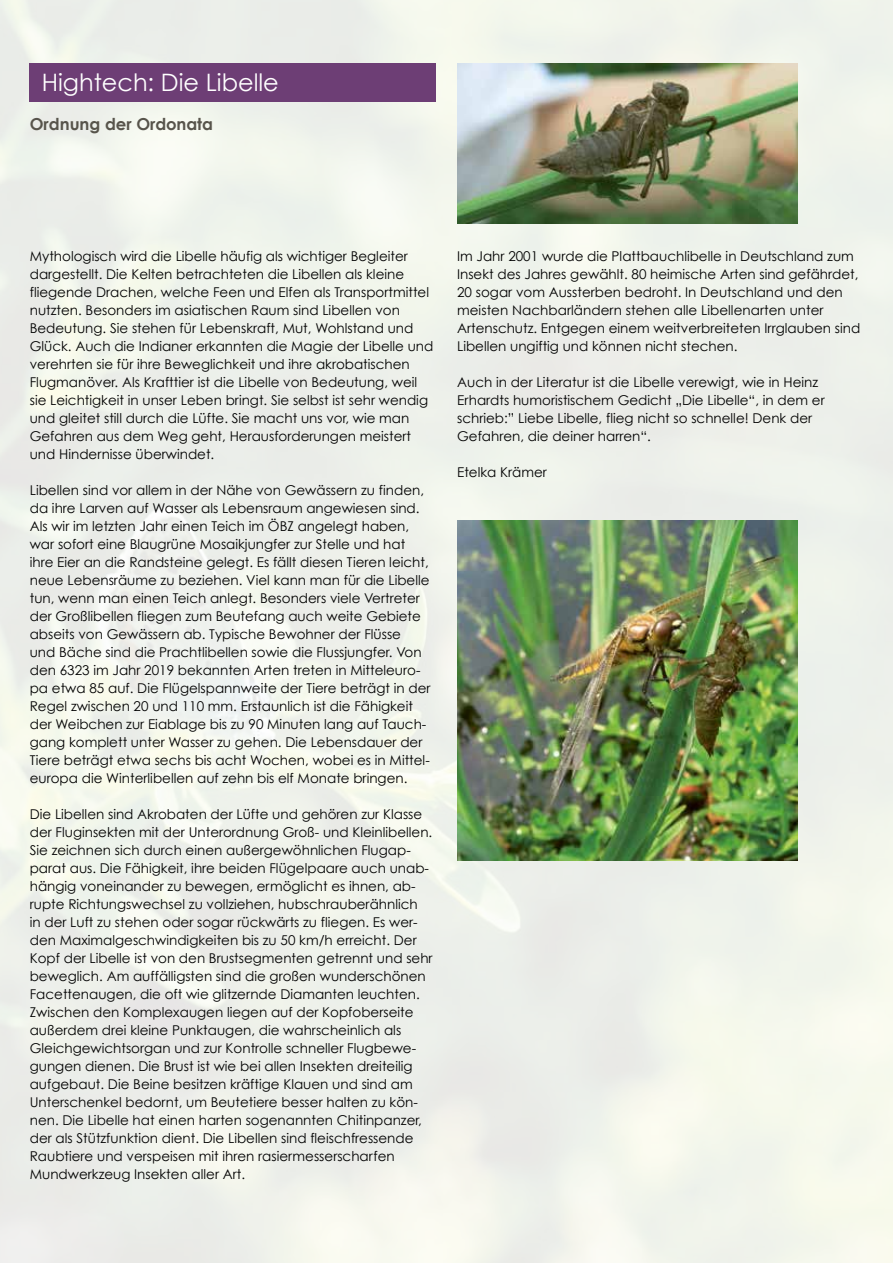
<style>
.page{position:relative;width:893px;height:1263px;background:#fff}
.page>*{position:absolute;margin:0;border:0;box-sizing:border-box;transform-origin:0 0}
.t1{font:24px "Century Gothic";color:#fff}
.t2{font:700 16.5px "Century Gothic";color:#57544b}
.t3{font:13.5px/18px "Century Gothic";color:#000}
</style>
<div class="page">
<img style="left:0;top:0;width:893px;height:1263px">
<div style="left:30px;top:64px;width:406px;height:38px;background:#6d3e75"></div>
<img style="left:457px;top:64px;width:340px;height:159px">
<img style="left:457px;top:521px;width:340px;height:340px">
<h1 class="t1" style="left:42px;top:68px;width:239px">Hightech: Die Libelle</h1>
<p class="t2" style="left:30px;top:113px;width:185px">Ordnung der Ordonata</p>
<p class="t3" style="left:30px;top:247px;width:405px">Mythologisch wird die Libelle häufig als wichtiger Begleiter dargestellt. Die Kelten betrachteten die Libellen als kleine fliegende Drachen, welche Feen und Elfen als Transportmittel nutzten. Besonders im asiatischen Raum sind Libellen von Bedeutung. Sie stehen für Lebenskraft, Mut, Wohlstand und Glück. Auch die Indianer erkannten die Magie der Libelle und verehrten sie für ihre Beweglichkeit und ihre akrobatischen Flugmanöver. Als Krafttier ist die Libelle von Bedeutung, weil sie Leichtigkeit in unser Leben bringt. Sie selbst ist sehr wendig und gleitet still durch die Lüfte. Sie macht uns vor, wie man Gefahren aus dem Weg geht, Herausforderungen meistert und Hindernisse überwindet.</p>
<p class="t3" style="left:30px;top:481px;width:402px">Libellen sind vor allem in der Nähe von Gewässern zu finden, da ihre Larven auf Wasser als Lebensraum angewiesen sind.<br>Als wir im letzten Jahr einen Teich im ÖBZ angelegt haben, war sofort eine Blaugrüne Mosaikjungfer zur Stelle und hat ihre Eier an die Randsteine gelegt. Es fällt diesen Tieren leicht, neue Lebensräume zu beziehen. Viel kann man für die Libelle tun, wenn man einen Teich anlegt. Besonders viele Vertreter der Großlibellen fliegen zum Beutefang auch weite Gebiete abseits von Gewässern ab. Typische Bewohner der Flüsse<br>und Bäche sind die Prachtlibellen sowie die Flussjungfer. Von den 6323 im Jahr 2019 bekannten Arten treten in Mitteleuro&shy;pa etwa 85 auf. Die Flügelspannweite der Tiere beträgt in der Regel zwischen 20 und 110 mm. Erstaunlich ist die Fähigkeit der Weibchen zur Eiablage bis zu 90 Minuten lang auf Tauch&shy;gang komplett unter Wasser zu gehen. Die Lebensdauer der Tiere beträgt etwa sechs bis acht Wochen, wobei es in Mittel&shy;europa die Winterlibellen auf zehn bis elf Monate bringen.</p>
<p class="t3" style="left:30px;top:805px;width:404px">Die Libellen sind Akrobaten der Lüfte und gehören zur Klasse der Fluginsekten mit der Unterordnung Groß- und Kleinlibellen.<br>Sie zeichnen sich durch einen außergewöhnlichen Flugap&shy;parat aus. Die Fähigkeit, ihre beiden Flügelpaare auch unab&shy;hängig voneinander zu bewegen, ermöglicht es ihnen, ab&shy;rupte Richtungswechsel zu vollziehen, hubschrauberähnlich<br>in der Luft zu stehen oder sogar rückwärts zu fliegen. Es wer&shy;den Maximalgeschwindigkeiten bis zu 50 km/h erreicht. Der Kopf der Libelle ist von den Brustsegmenten getrennt und sehr beweglich. Am auffälligsten sind die großen wunderschönen Facettenaugen, die oft wie glitzernde Diamanten leuchten.<br>Zwischen den Komplexaugen liegen auf der Kopfoberseite außerdem drei kleine Punktaugen, die wahrscheinlich als Gleichgewichtsorgan und zur Kontrolle schneller Flugbewe&shy;gungen dienen. Die Brust ist wie bei allen Insekten dreiteilig aufgebaut. Die Beine besitzen kräftige Klauen und sind am Unterschenkel bedornt, um Beutetiere besser halten zu kön&shy;nen. Die Libelle hat einen harten sogenannten Chitinpanzer, der als Stützfunktion dient. Die Libellen sind fleischfressende Raubtiere und verspeisen mit ihren rasiermesserscharfen Mundwerkzeug Insekten aller Art.</p>
<p class="t3" style="left:457px;top:247px;width:405px">Im Jahr 2001 wurde die Plattbauchlibelle in Deutschland zum Insekt des Jahres gewählt. 80 heimische Arten sind gefährdet, 20 sogar vom Aussterben bedroht. In Deutschland und den meisten Nachbarländern stehen alle Libellenarten unter Artenschutz. Entgegen einem weitverbreiteten Irrglauben sind Libellen ungiftig und können nicht stechen.</p>
<p class="t3" style="left:457px;top:373px;width:369px">Auch in der Literatur ist die Libelle verewigt, wie in Heinz Erhardts humoristischem Gedicht „Die Libelle“, in dem er schrieb:” Liebe Libelle, flieg nicht so schnelle! Denk der Gefahren, die deiner harren“.</p>
<p class="t3" style="left:457px;top:463px;width:91px">Etelka Krämer</p>
</div>
